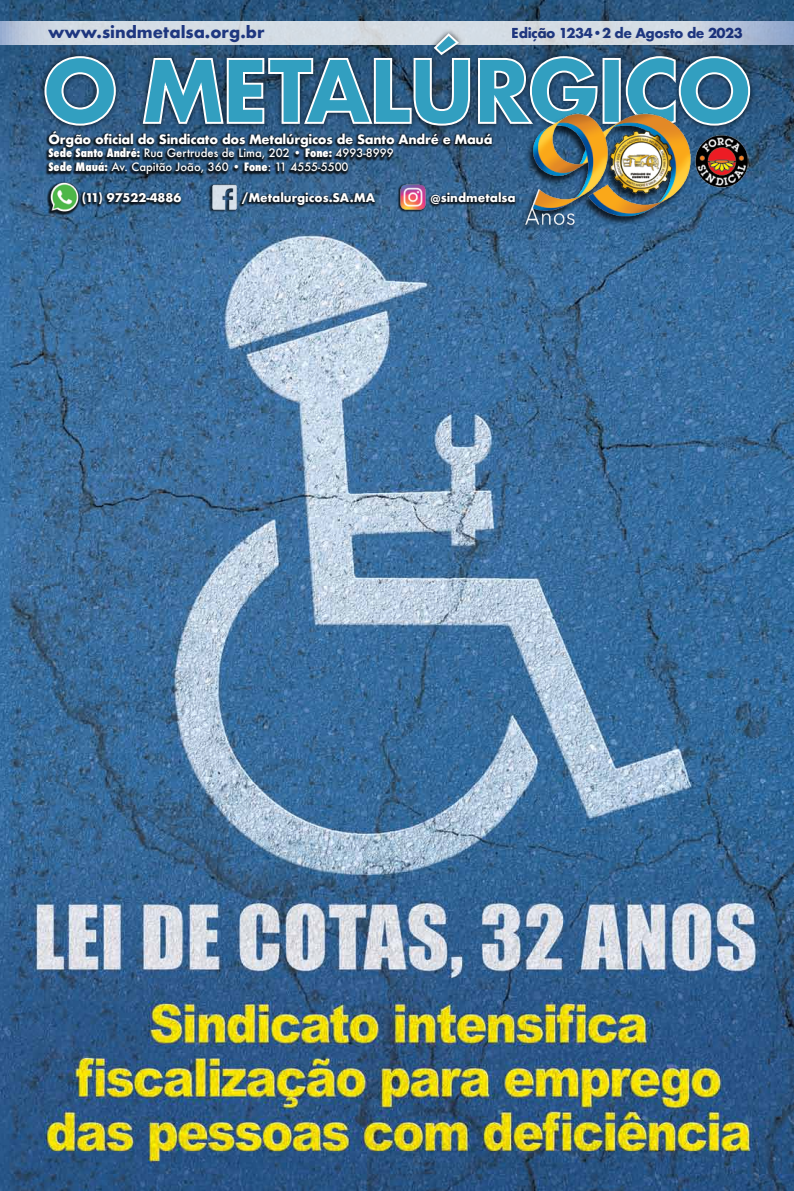
<style>
.page{position:relative;width:794px;height:1191px;background:#fff}
.page>*{position:absolute;margin:0;border:0;box-sizing:border-box;transform-origin:0 0}
.t1{font:700 84.7px "Futura";letter-spacing:-.04em;color:#329fc0}
.t2{font:700 16px "Futura";color:#25408f}
.t3{font:700 13.4px "Futura";letter-spacing:-.04em;color:#25408f}
.t4{font:700 12.5px "Futura";letter-spacing:-.02em;color:#fff}
.t5{font:700 11.7px "Futura";color:#fff}
.t6{font:500 11.3px/13.8px "Futura";color:#fff}
.s1{font-weight:800;font-stretch:condensed}
</style>
<div class="page">
<img style="left:0;top:0;width:794px;height:1191px">
<svg style="left:0;top:21px;width:794px;height:23px"></svg>
<div style="left:79px;top:191px;width:104px;height:17px;background:#000;opacity:.75"></div>
<div style="left:238px;top:191px;width:139px;height:18px;background:#000;opacity:.75"></div>
<div style="left:428px;top:191px;width:88px;height:17px;background:#000;opacity:.75"></div>
<div style="left:47px;top:181px;width:33px;height:35px;background:#000;opacity:.75"></div>
<img style="left:48px;top:181px;width:33px;height:32px">
<img style="left:208px;top:181px;width:32px;height:32px">
<img style="left:397px;top:181px;width:32px;height:32px">
<div style="left:38px;top:28px;width:718px;height:104px;background:#000;opacity:.75"></div>
<svg style="left:43px;top:55px;width:74px;height:72px"></svg>
<svg style="left:142px;top:32px;width:329px;height:95px"></svg>
<svg style="left:477px;top:55px;width:121px;height:72px"></svg>
<div style="left:602px;top:58px;width:19px;height:66px;border:2px solid #fff"></div>
<svg style="left:625px;top:55px;width:126px;height:72px"></svg>
<div style="left:45px;top:129px;width:448px;height:49px;background:#000;opacity:.75"></div>
<div style="left:517px;top:113px;width:175px;height:121px;background:#000;opacity:.75"></div>
<img style="left:516px;top:93px;width:214px;height:135px">
<img style="left:694px;top:135px;width:54px;height:53px">
<h2 class="t2" style="left:48px;top:21px;width:218px">www.sindmetalsa.org.br</h2>
<p class="t3" style="left:512px;top:23px;width:232px">Edição 1234•2 de Agosto de 2023</p>
<h1 class="t1" style="left:42px;top:30px;width:712px">O METALÚRGICO</h1>
<p class="t4" style="left:48px;top:130px;width:445px">Órgão oficial do Sindicato dos Metalúrgicos de Santo André e Mauá</p>
<p class="t6" style="left:48px;top:146px;width:347px"><span class="s1">Sede Santo André:</span> Rua Gertrudes de Lima, 202 • <span class="s1">Fone:</span> 4993-8999<br><span class="s1">Sede Mauá:</span> Av. Capitão João, 360 • <span class="s1">Fone</span>: 11 4555-5500</p>
<p class="t5" style="left:82px;top:189px;width:101px">(11) 97522-4886</p>
<p class="t5" style="left:242px;top:189px;width:135px">/Metalurgicos.SA.MA</p>
<p class="t5" style="left:430px;top:189px;width:87px">@sindmetalsa</p>
</div>
